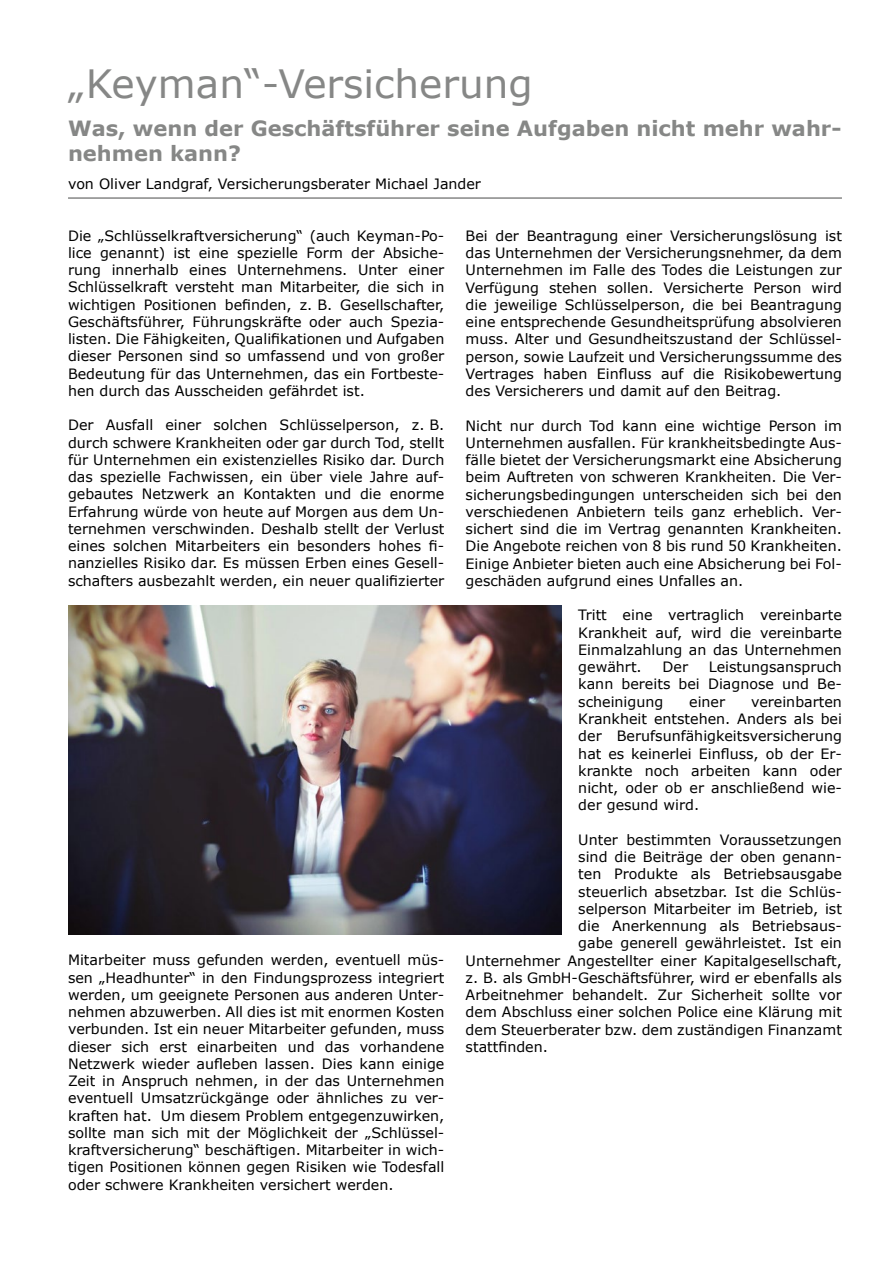
<style>
.page{position:relative;width:893px;height:1263px;background:#fff}
.page>*{position:absolute;margin:0;border:0;box-sizing:border-box;transform-origin:0 0}
.t1{font:39px "Verdana";color:#868786}
.t2{font:700 21px/25.2px "Verdana";color:#868786}
.t3{font:14.25px/17.2px "Verdana";color:#000;text-align:justify}
</style>
<div class="page">
<hr style="left:68px;top:197px;width:774px;height:2px;background:#868786">
<img style="left:68px;top:605px;width:493px;height:330px">
<h1 class="t1" style="left:68px;top:57px;width:466px">„Keyman“-Versicherung</h1>
<h2 class="t2" style="left:68px;top:115px;width:775px">Was, wenn der Geschäftsführer seine Aufgaben nicht mehr wahr&shy;nehmen kann?</h2>
<p class="t3" style="left:68px;top:175px;width:414px">von Oliver Landgraf, Versicherungsberater Michael Jander</p>
<p class="t3" style="left:68px;top:227px;width:378px">Die „Schlüsselkraftversicherung“ (auch Keyman-Po&shy;lice genannt) ist eine spezielle Form der Absiche&shy;rung innerhalb eines Unternehmens. Unter einer Schlüsselkraft versteht man Mitarbeiter, die sich in wichtigen Positionen befinden, z. B. Gesellschafter, Geschäftsführer, Führungskräfte oder auch Spezia&shy;listen. Die Fähigkeiten, Qualifikationen und Aufgaben dieser Personen sind so umfassend und von großer Bedeutung für das Unternehmen, das ein Fortbeste&shy;hen durch das Ausscheiden gefährdet ist.</p>
<p class="t3" style="left:68px;top:416px;width:378px">Der Ausfall einer solchen Schlüsselperson, z. B. durch schwere Krankheiten oder gar durch Tod, stellt für Unternehmen ein existenzielles Risiko dar. Durch das spezielle Fachwissen, ein über viele Jahre auf&shy;gebautes Netzwerk an Kontakten und die enorme Erfahrung würde von heute auf Morgen aus dem Un&shy;ternehmen verschwinden. Deshalb stellt der Verlust eines solchen Mitarbeiters ein besonders hohes fi&shy;nanzielles Risiko dar. Es müssen Erben eines Gesell&shy;schafters ausbezahlt werden, ein neuer qualifizierter</p>
<p class="t3" style="left:68px;top:951px;width:378px">Mitarbeiter muss gefunden werden, eventuell müs&shy;sen „Headhunter“ in den Findungsprozess integriert werden, um geeignete Personen aus anderen Unter&shy;nehmen abzuwerben. All dies ist mit enormen Kosten verbunden. Ist ein neuer Mitarbeiter gefunden, muss dieser sich erst einarbeiten und das vorhandene Netzwerk wieder aufleben lassen. Dies kann einige Zeit in Anspruch nehmen, in der das Unternehmen eventuell Umsatzrückgänge oder ähnliches zu ver&shy;kraften hat. Um diesem Problem entgegenzuwirken, sollte man sich mit der Möglichkeit der „Schlüssel&shy;kraftversicherung“ beschäftigen. Mitarbeiter in wich&shy;tigen Positionen können gegen Risiken wie Todesfall oder schwere Krankheiten versichert werden.</p>
<p class="t3" style="left:466px;top:227px;width:378px">Bei der Beantragung einer Versicherungslösung ist das Unternehmen der Versicherungsnehmer, da dem Unternehmen im Falle des Todes die Leistungen zur Verfügung stehen sollen. Versicherte Person wird die jeweilige Schlüsselperson, die bei Beantragung eine entsprechende Gesundheitsprüfung absolvieren muss. Alter und Gesundheitszustand der Schlüssel&shy;person, sowie Laufzeit und Versicherungssumme des Vertrages haben Einfluss auf die Risikobewertung des Versicherers und damit auf den Beitrag.</p>
<p class="t3" style="left:466px;top:417px;width:378px">Nicht nur durch Tod kann eine wichtige Person im Unternehmen ausfallen. Für krankheitsbedingte Aus&shy;fälle bietet der Versicherungsmarkt eine Absicherung beim Auftreten von schweren Krankheiten. Die Ver&shy;sicherungsbedingungen unterscheiden sich bei den verschiedenen Anbietern teils ganz erheblich. Ver&shy;sichert sind die im Vertrag genannten Krankheiten.<br>Die Angebote reichen von 8 bis rund 50 Krankheiten.<br>Einige Anbieter bieten auch eine Absicherung bei Fol&shy;geschäden aufgrund eines Unfalles an.</p>
<p class="t3" style="left:578px;top:606px;width:265px">Tritt eine vertraglich vereinbarte Krankheit auf, wird die vereinbarte Einmalzahlung an das Unternehmen gewährt.</p>
<p class="t3" style="left:578px;top:658px;width:265px;text-indent:130px">Leistungsanspruch kann bereits bei Diagnose und Be&shy;scheinigung</p>
<p class="t3" style="left:662px;top:658px;width:27px">Der</p>
<p class="t3" style="left:578px;top:693px;width:265px;text-indent:173px">vereinbarten Krankheit entstehen. Anders als bei der Berufsunfähigkeitsversicherung hat es keinerlei Einfluss, ob der Er&shy;krankte noch arbeiten kann oder nicht, oder ob er anschließend wie&shy;der gesund wird.</p>
<p class="t3" style="left:578px;top:831px;width:265px">Unter bestimmten Voraussetzungen</p>
<p class="t3" style="left:578px;top:848px;width:265px">sind die Beiträge der oben genann-</p>
<p class="t3" style="left:578px;top:865px;width:265px">ten Produkte als Betriebsausgabe</p>
<p class="t3" style="left:578px;top:883px;width:265px">steuerlich absetzbar. Ist die Schlüs-</p>
<p class="t3" style="left:578px;top:900px;width:265px">selperson Mitarbeiter im Betrieb, ist</p>
<p class="t3" style="left:578px;top:917px;width:265px">die Anerkennung als Betriebsaus-</p>
<p class="t3" style="left:578px;top:934px;width:265px">gabe generell gewährleistet. Ist ein</p>
<p class="t3" style="left:466px;top:952px;width:378px">Unternehmer Angestellter einer Kapitalgesellschaft,</p>
<p class="t3" style="left:466px;top:969px;width:378px">z. B. als GmbH-Geschäftsführer, wird er ebenfalls als</p>
<p class="t3" style="left:466px;top:986px;width:378px">Arbeitnehmer behandelt. Zur Sicherheit sollte vor</p>
<p class="t3" style="left:466px;top:1003px;width:378px">dem Abschluss einer solchen Police eine Klärung mit</p>
<p class="t3" style="left:466px;top:1021px;width:378px">dem Steuerberater bzw. dem zuständigen Finanzamt</p>
<p class="t3" style="left:466px;top:1038px;width:84px">stattfinden.</p>
<p class="t3" style="left:689px;top:693px;width:37px">einer</p>
</div>
